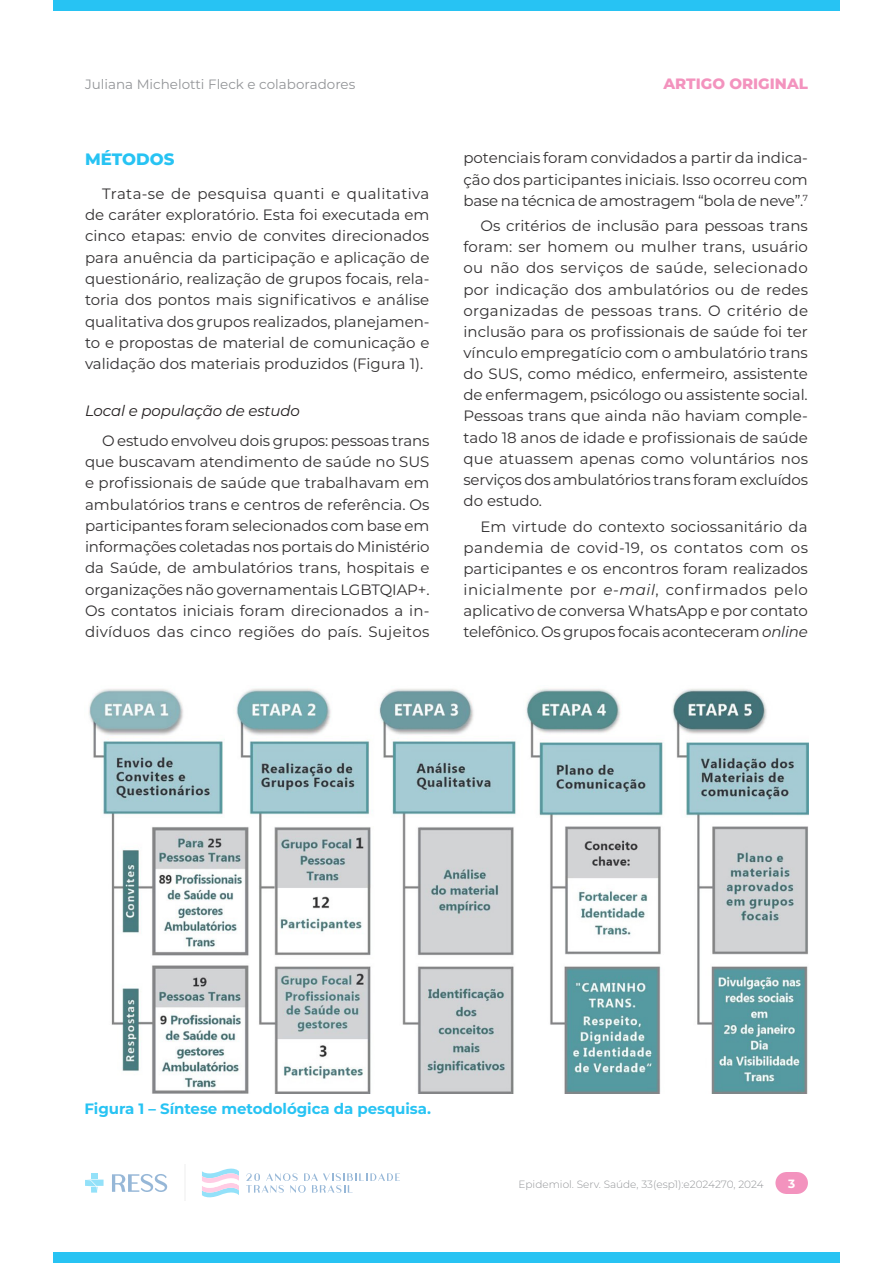
<style>
.page{position:relative;width:893px;height:1263px;background:#fff}
.page>*{position:absolute;margin:0;border:0;box-sizing:border-box;transform-origin:0 0}
.subtitulo{font:800 16.5px "Montserrat";color:#27c3f3}
.t1{font:15px/21.1px "Montserrat";letter-spacing:-.01em;color:#312f30;text-align:justify}
.legenda{font:700 15px "Montserrat";letter-spacing:-.005em;color:#27c3f3}
.subsubtitulo{font:italic 15px "Montserrat";letter-spacing:-.01em;color:#231f20}
.t2{font:800 15px "Montserrat";color:#f393be}
.t3{font:13.5px "Montserrat";color:#939598}
.t4{font:700 12px "Montserrat";color:#fff}
.t5{font:300 10.5px "Montserrat";color:#939598}
.s1{font-style:italic}
</style>
<div class="page">
<div style="left:53px;top:0;width:787px;height:11px;background:#27c3f3"></div>
<div style="left:53px;top:1252px;width:787px;height:11px;background:#27c3f3"></div>
<div style="left:775px;top:1172px;width:22px;height:22px;background:#f393be;border-radius:50%"></div>
<div style="left:786px;top:1172px;width:22px;height:22px;background:#f393be;border-radius:50%"></div>
<div style="left:786px;top:1172px;width:11px;height:22px;background:#f393be"></div>
<hr style="left:184px;top:1164px;width:1px;height:37px;background:#ededed">
<svg style="left:85px;top:1173px;width:19px;height:19px"></svg>
<svg style="left:112px;top:1174px;width:55px;height:18px"></svg>
<svg style="left:202px;top:1168px;width:37px;height:30px"></svg>
<svg style="left:246px;top:1173px;width:154px;height:20px"></svg>
<img style="left:88px;top:688px;width:720px;height:405px">
<p class="t3" style="left:85px;top:75px;width:272px">Juliana Michelotti Fleck e colaboradores</p>
<p class="t2" style="left:663px;top:73px;width:146px">ARTIGO ORIGINAL</p>
<p class="subtitulo" style="left:85px;top:147px;width:91px">MÉTODOS</p>
<p class="t1" style="left:85px;top:182px;width:346px;text-indent:17px">Trata-se de pesquisa quanti e qualitativa de caráter exploratório. Esta foi executada em cinco etapas: envio de convites direcionados para anuência da participação e aplicação de questionário, realização de grupos focais, rela&shy;toria dos pontos mais significativos e análise qualitativa dos grupos realizados, planejamen&shy;to e propostas de material de comunicação e validação dos materiais produzidos (Figura 1).</p>
<p class="subsubtitulo" style="left:85px;top:400px;width:216px">Local e população de estudo</p>
<p class="t1" style="left:85px;top:429px;width:346px;text-indent:17px">O estudo envolveu dois grupos: pessoas trans que buscavam atendimento de saúde no SUS e profissionais de saúde que trabalhavam em ambulatórios trans e centros de referência. Os participantes foram selecionados com base em informações coletadas nos portais do Ministério da Saúde, de ambulatórios trans, hospitais e organizações não governamentais LGBTQIAP+.<br>Os contatos iniciais foram direcionados a in&shy;divíduos das cinco regiões do país. Sujeitos</p>
<p class="t1" style="left:463px;top:147px;width:346px">potenciais foram convidados a partir da indica&shy;ção dos participantes iniciais. Isso ocorreu com base na técnica de amostragem “bola de neve”.<sup>7</sup></p>
<p class="t1" style="left:463px;top:215px;width:346px;text-indent:17px">Os critérios de inclusão para pessoas trans foram: ser homem ou mulher trans, usuário ou não dos serviços de saúde, selecionado por indicação dos ambulatórios ou de redes organizadas de pessoas trans. O critério de inclusão para os profissionais de saúde foi ter vínculo empregatício com o ambulatório trans do SUS, como médico, enfermeiro, assistente de enfermagem, psicólogo ou assistente social.<br>Pessoas trans que ainda não haviam comple&shy;tado 18 anos de idade e profissionais de saúde que atuassem apenas como voluntários nos serviços dos ambulatórios trans foram excluídos do estudo.</p>
<p class="t1" style="left:463px;top:515px;width:346px;text-indent:17px">Em virtude do contexto sociossanitário da pandemia de covid-19, os contatos com os participantes e os encontros foram realizados inicialmente por <span class="s1">e-mail</span>, confirmados pelo aplicativo de conversa WhatsApp e por contato telefônico. Os grupos focais aconteceram <span class="s1">online</span></p>
<p class="legenda" style="left:85px;top:1098px;width:348px">Figura 1 – Síntese metodológica da pesquisa.</p>
<p class="t5" style="left:518px;top:1177px;width:247px">Epidemiol. Serv. Saúde, 33(esp1):e2024270, 2024</p>
<p class="t4" style="left:788px;top:1175px;width:9px">3</p>
</div>
